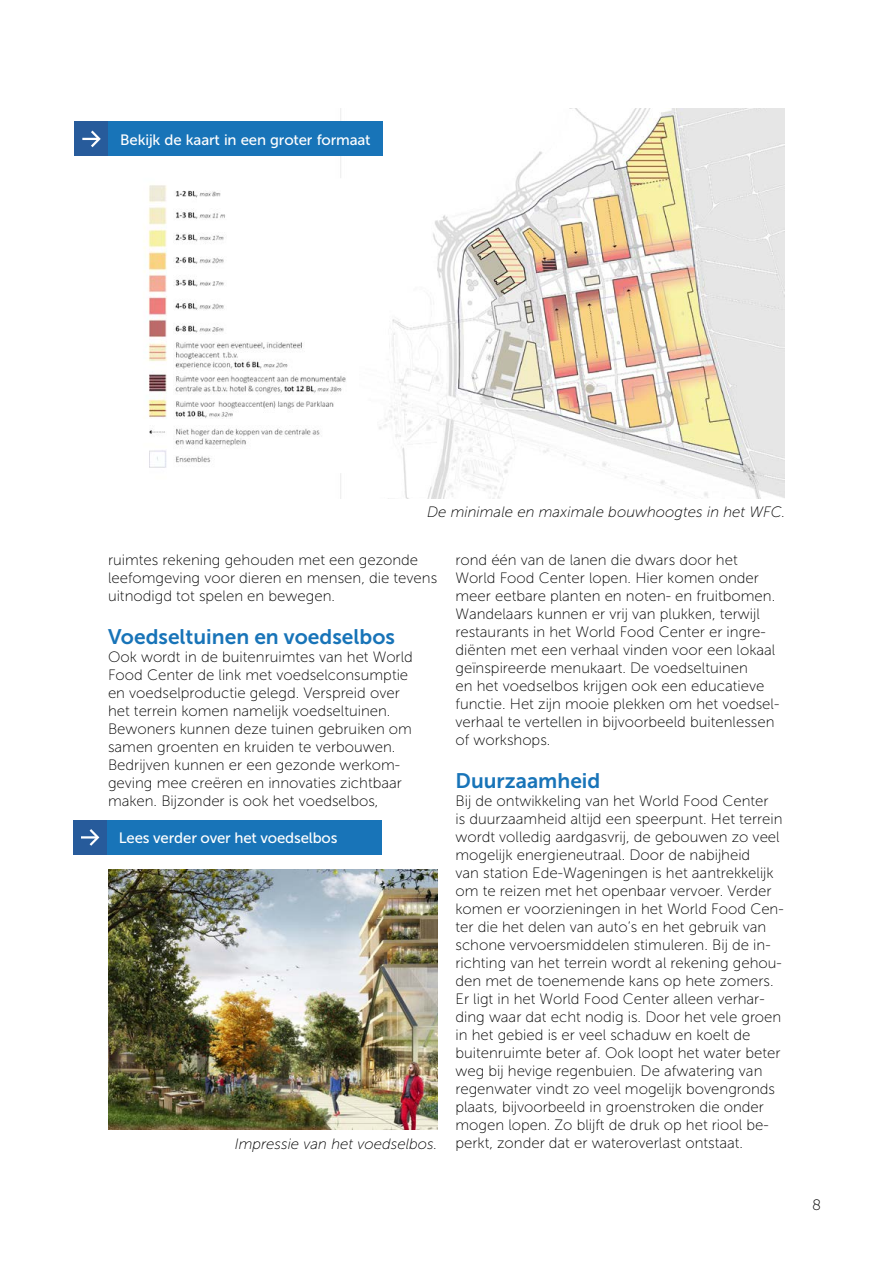
<style>
.page{position:relative;width:893px;height:1263px;background:#fff}
.page>*{position:absolute;margin:0;border:0;box-sizing:border-box;transform-origin:0 0}
.t1{font:21px "Museo Sans 700";color:#1874b8}
.t2{font:15px/18px "Museo Sans 100";color:#000}
.t3{font:15px "Museo Sans 500";letter-spacing:-.01em;color:#fff}
.t4{font:italic 15px "Museo Sans 100";color:#000}
.s1{font-style:italic}
</style>
<div class="page">
<img style="left:108px;top:870px;width:329px;height:259px">
<img style="left:108px;top:108px;width:677px;height:391px">
<div style="left:75px;top:122px;width:34px;height:34px;background:#275b9b"></div>
<div style="left:109px;top:122px;width:274px;height:34px;background:#1874b8"></div>
<svg style="left:82px;top:130px;width:19px;height:18px"></svg>
<div style="left:73px;top:820px;width:34px;height:34px;background:#275b9b"></div>
<div style="left:107px;top:820px;width:275px;height:34px;background:#1874b8"></div>
<svg style="left:81px;top:829px;width:19px;height:17px"></svg>
<p class="t3" style="left:120px;top:131px;width:252px">Bekijk de kaart in een groter formaat</p>
<p class="t4" style="left:427px;top:504px;width:360px">De minimale en maximale bouwhoogtes in het WFC.</p>
<p class="t2" style="left:108px;top:551px;width:331px">ruimtes rekening gehouden met een gezonde leefomgeving voor dieren en mensen, die tevens uitnodigd tot spelen en bewegen.</p>
<h1 class="t1" style="left:108px;top:625px;width:288px">Voedseltuinen en voedselbos</h1>
<p class="t2" style="left:108px;top:648px;width:306px">Ook wordt in de buitenruimtes van het World Food Center de link met voedselconsumptie en voedselproductie gelegd. Verspreid over het terrein komen namelijk voedseltuinen.<br>Bewoners kunnen deze tuinen gebruiken om samen groenten en kruiden te verbouwen.<br>Bedrijven kunnen er een gezonde werkom&shy;geving mee creëren en innovaties zichtbaar maken. Bijzonder is ook het voedselbos,</p>
<p class="t2" style="left:455px;top:551px;width:325px">rond één van de lanen die dwars door het World Food Center lopen. Hier komen onder meer eetbare planten en noten- en fruitbomen.<br>Wandelaars kunnen er vrij van plukken, terwijl restaurants in het World Food Center er ingre&shy;diënten met een verhaal vinden voor een lokaal geïnspireerde menukaart. De voedseltuinen<br>en het voedselbos krijgen ook een educatieve functie. Het zijn mooie plekken om het voedsel&shy;verhaal te vertellen in bijvoorbeeld buitenlessen of workshops.</p>
<h1 class="t1" style="left:455px;top:769px;width:146px">Duurzaamheid</h1>
<p class="t2" style="left:455px;top:792px;width:315px">Bij de ontwikkeling van het World Food Center</p>
<p class="t2" style="left:455px;top:810px;width:328px">is duurzaamheid altijd een speerpunt. Het terrein</p>
<p class="t2" style="left:455px;top:828px;width:326px">wordt volledig aardgasvrij, de gebouwen zo veel</p>
<p class="t2" style="left:455px;top:846px;width:296px">mogelijk energieneutraal. Door de nabijheid</p>
<p class="t2" style="left:455px;top:864px;width:320px">van station Ede-Wageningen is het aantrekkelijk</p>
<p class="t2" style="left:455px;top:882px;width:317px">om te reizen met het openbaar vervoer. Verder</p>
<p class="t2" style="left:455px;top:900px;width:330px">komen er voorzieningen in het World Food Cen-</p>
<p class="t2" style="left:455px;top:918px;width:312px">ter die het delen van auto’s en het gebruik van</p>
<p class="t2" style="left:455px;top:936px;width:317px">schone vervoersmiddelen stimuleren. Bij de in-</p>
<p class="t2" style="left:455px;top:954px;width:328px">richting van het terrein wordt al rekening gehou-</p>
<p class="t2" style="left:455px;top:972px;width:320px">den met de toenemende kans op hete zomers.</p>
<p class="t2" style="left:455px;top:990px;width:311px">Er ligt in het World Food Center alleen verhar-</p>
<p class="t2" style="left:455px;top:1008px;width:327px">ding waar dat echt nodig is. Door het vele groen</p>
<p class="t2" style="left:455px;top:1026px;width:296px">in het gebied is er veel schaduw en koelt de</p>
<p class="t2" style="left:455px;top:1044px;width:326px">buitenruimte beter af. Ook loopt het water beter</p>
<p class="t2" style="left:455px;top:1062px;width:308px">weg bij hevige regenbuien. De afwatering van</p>
<p class="t2" style="left:455px;top:1080px;width:321px">regenwater vindt zo veel mogelijk bovengronds</p>
<p class="t2" style="left:455px;top:1098px;width:310px">plaats, bijvoorbeeld in groenstroken die onder</p>
<p class="t2" style="left:455px;top:1116px;width:315px">mogen lopen. Zo blijft de druk op het riool be-</p>
<p class="t2" style="left:235px;top:1134px;width:510px"><span class="s1">Impressie van het voedselbos.</span> perkt, zonder dat er wateroverlast ontstaat.</p>
<p class="t3" style="left:119px;top:830px;width:220px">Lees verder over het voedselbos</p>
<p class="t2" style="left:812px;top:1196px;width:11px">8</p>
</div>
